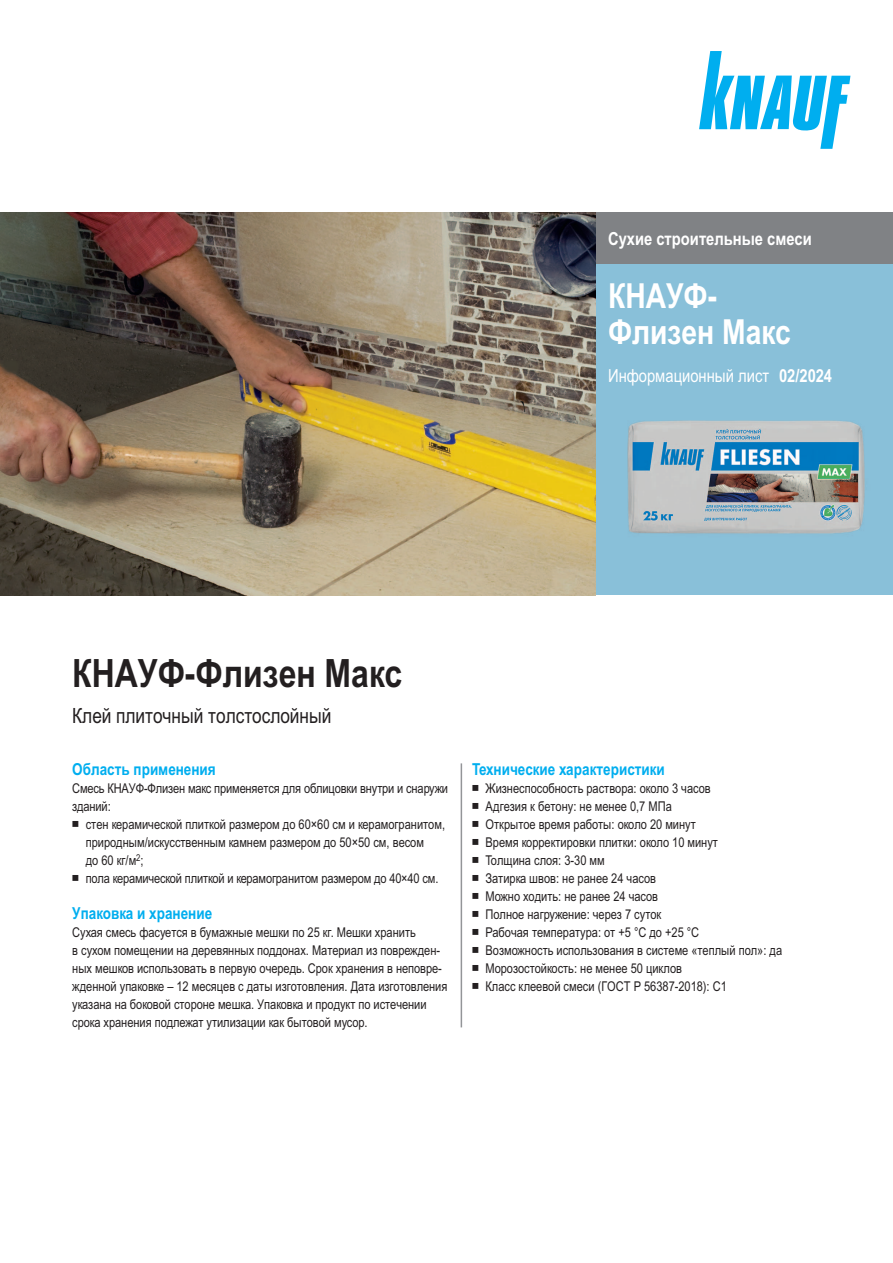
<style>
.page{position:relative;width:893px;height:1263px;background:#fff}
.page>*{position:absolute;margin:0;border:0;box-sizing:border-box;transform-origin:0 0}
.t1{font:700 39px "Arial Narrow MT Pro Cyr";color:#231f20}
.t2{font:700 34.5px/36px "Arial Narrow MT Pro Cyr";color:#fff}
.t3{font:21px "Arial Narrow MT Pro Cyr";color:#231f20}
.t4{font:18px "Arial Narrow MT Pro Cyr";color:#fff}
.t5{font:700 18px "Arial Narrow MT Pro Cyr";color:#fff}
.t6{font:700 16.5px "Arial Narrow MT Pro Cyr";color:#00aeef}
.t7{font:13.5px/18px "Arial Narrow MT Pro Cyr";color:#231f20}
.s1{font-weight:700}
.s2{font-family:"Arial Unicode MS"}
</style>
<div class="page">
<svg style="left:699px;top:51px;width:151px;height:98px"></svg>
<div style="left:595px;top:213px;width:298px;height:382px;background:#89c0d9"></div>
<div style="left:595px;top:213px;width:298px;height:51px;background:#808285"></div>
<img style="left:0;top:213px;width:595px;height:382px">
<img style="left:627px;top:420px;width:238px;height:114px">
<hr style="left:461px;top:763px;width:1px;height:264px;background:#939598">
<h3 class="t5" style="left:608px;top:232px;width:205px">Сухие строительные смеси</h3>
<h2 class="t2" style="left:608px;top:281px;width:184px">КНАУФ-<br>Флизен Макс</h2>
<h3 class="t4" style="left:608px;top:369px;width:226px">Информационный лист <span class="s1">02/2024</span></h3>
<h1 class="t1" style="left:72px;top:659px;width:331px">КНАУФ-Флизен Макс</h1>
<h3 class="t3" style="left:72px;top:708px;width:261px">Клей плиточный толстослойный</h3>
<p class="t6" style="left:72px;top:763px;width:145px">Область применения</p>
<p class="t7" style="left:72px;top:781px;width:377px">Смесь КНАУФ-Флизен макс применяется для облицовки внутри и снаружи</p>
<p class="t7" style="left:72px;top:799px;width:40px">зданий:</p>
<p class="t7" style="left:72px;top:817px;width:374px"><span class="s2">￭</span> стен керамической плиткой размером до 60×60 см и керамогранитом,</p>
<p class="t7" style="left:86px;top:835px;width:340px">природным/искусственным камнем размером до 50×50 см, весом</p>
<p class="t7" style="left:86px;top:853px;width:59px">до 60 кг/м<sup>2</sup>;</p>
<p class="t7" style="left:72px;top:871px;width:368px"><span class="s2">￭</span> пола керамической плиткой и керамогранитом размером до 40×40 см.</p>
<p class="t6" style="left:72px;top:907px;width:141px">Упаковка и хранение</p>
<p class="t7" style="left:72px;top:925px;width:377px">Сухая смесь фасуется в бумажные мешки по 25 кг. Мешки хранить<br>в сухом помещении на деревянных поддонах. Материал из поврежден&shy;ных мешков использовать в первую очередь. Срок хранения в неповре&shy;жденной упаковке – 12 месяцев с даты изготовления. Дата изготовления указана на боковой стороне мешка. Упаковка и продукт по истечении срока хранения подлежат утилизации как бытовой мусор.</p>
<p class="t6" style="left:472px;top:763px;width:194px">Технические характеристики</p>
<p class="t7" style="left:472px;top:781px;width:312px"><span class="s2">￭</span> Жизнеспособность раствора: около 3 часов<br><span class="s2">￭</span> Адгезия к бетону: не менее 0,7 МПа<br><span class="s2">￭</span> Открытое время работы: около 20 минут<br><span class="s2">￭</span> Время корректировки плитки: около 10 минут<br><span class="s2">￭</span> Толщина слоя: 3-30 мм<br><span class="s2">￭</span> Затирка швов: не ранее 24 часов<br><span class="s2">￭</span> Можно ходить: не ранее 24 часов<br><span class="s2">￭</span> Полное нагружение: через 7 суток<br><span class="s2">￭</span> Рабочая температура: от +5 °С до +25 °С<br><span class="s2">￭</span> Возможность использования в системе «теплый пол»: да<span class="s2">￭</span> Морозостойкость: не менее 50 циклов<br><span class="s2">￭</span> Класс клеевой смеси (ГОСТ Р 56387-2018): С1</p>
</div>
